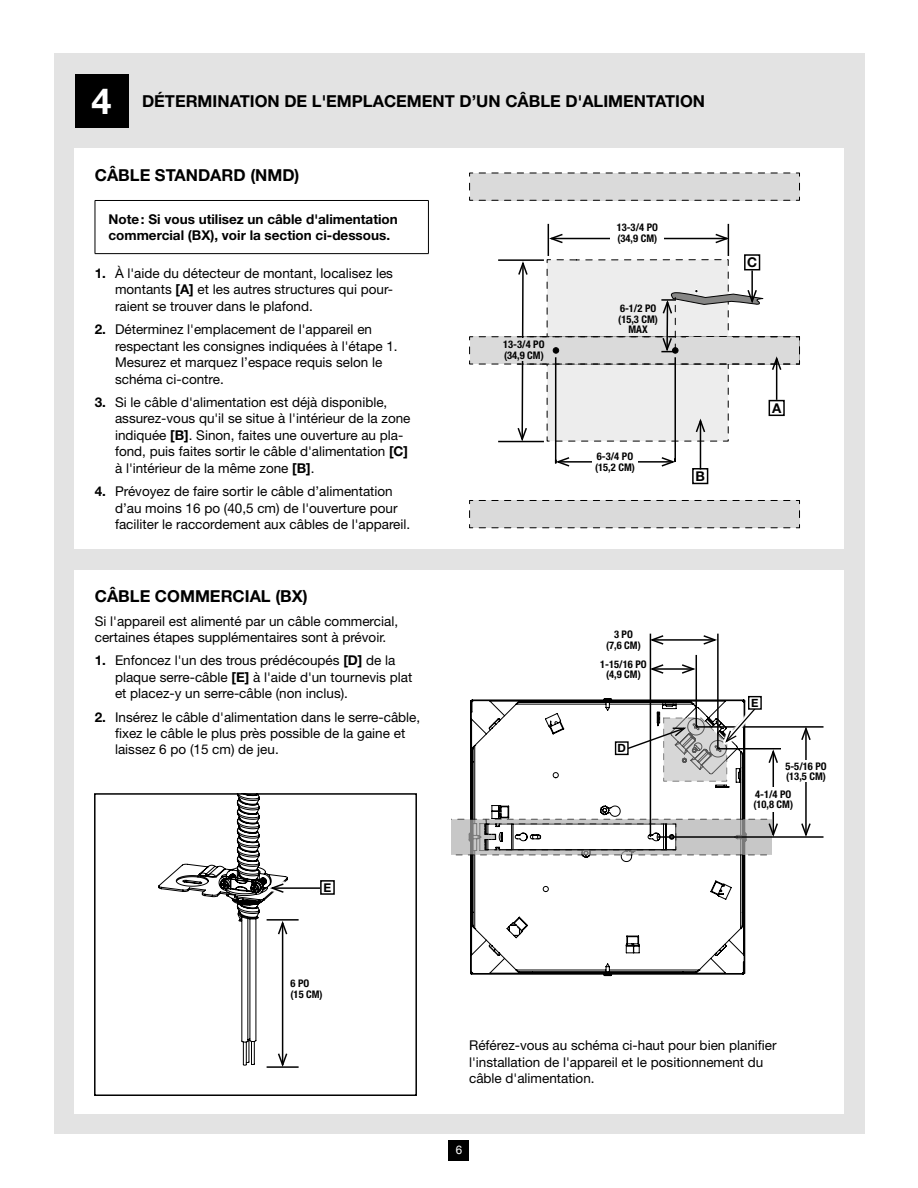
<style>
.page{position:relative;width:918px;height:1188px;background:#fff}
.page>*{position:absolute;margin:0;border:0;box-sizing:border-box;transform-origin:0 0}
.t1{font:700 16.5px "Helvetica Neue LT Std";color:#000}
.t2{font:13.5px/16.5px "Helvetica Neue LT Std";color:#000}
.t3{font:700 13.5px/16.5px "Helvetica Neue LT Std";color:#000}
.t4{font:700 12.15px "Helvetica Neue LT Std";color:#000}
.t5{font:11.7px "Arial";color:#fff}
.t6{font:700 11.4px "Helvetica Neue LT Std";color:#000}
.t7{font:700 condensed 10.5px/10.5px "Helvetica Neue LT Std";color:#000}
.s1{font-size:36px;color:#fff}
.s2{font-weight:700}
</style>
<div class="page">
<div style="left:449px;top:1140px;width:20px;height:20px;background:#000"></div>
<div style="left:54px;top:53px;width:811px;height:1081px;background:#e3e3e3"></div>
<div style="left:74px;top:149px;width:770px;height:400px;background:#fff"></div>
<div style="left:74px;top:570px;width:770px;height:544px;background:#fff"></div>
<svg style="left:470px;top:698px;width:276px;height:278px"></svg>
<hr style="left:650px;top:634px;width:1px;height:203px;background:#000">
<hr style="left:657px;top:836px;width:167px;height:2px;background:#000">
<hr style="left:773px;top:752px;width:1px;height:83px;background:#000">
<svg style="left:451px;top:819px;width:328px;height:37px"></svg>
<hr style="left:805px;top:729px;width:2px;height:106px;background:#000">
<svg style="left:800px;top:822px;width:12px;height:16px"></svg>
<hr style="left:267px;top:919px;width:32px;height:2px;background:#000">
<hr style="left:267px;top:1066px;width:32px;height:2px;background:#000">
<svg style="left:469px;top:172px;width:331px;height:29px;background:#d2d2d2"></svg>
<svg style="left:469px;top:500px;width:331px;height:29px;background:#d2d2d2"></svg>
<div style="left:744px;top:254px;width:16px;height:16px;border:2px solid #000"></div>
<div style="left:692px;top:468px;width:16px;height:16px;border:2px solid #000"></div>
<hr style="left:548px;top:224px;width:1px;height:32px;background:#000">
<hr style="left:728px;top:224px;width:1px;height:32px;background:#000">
<hr style="left:551px;top:238px;width:176px;height:1px;background:#000">
<svg style="left:549px;top:233px;width:15px;height:12px"></svg>
<svg style="left:714px;top:233px;width:16px;height:12px"></svg>
<hr style="left:674px;top:357px;width:2px;height:105px;background:#000">
<hr style="left:558px;top:461px;width:115px;height:2px;background:#000">
<svg style="left:554px;top:456px;width:17px;height:11px"></svg>
<svg style="left:660px;top:456px;width:15px;height:11px"></svg>
<hr style="left:555px;top:357px;width:1px;height:106px;background:#000">
<svg style="left:624px;top:633px;width:200px;height:148px"></svg>
<div style="left:616px;top:742px;width:12px;height:12px;background:#fff"></div>
<div style="left:615px;top:741px;width:14px;height:14px;border:1px solid #000"></div>
<hr style="left:700px;top:421px;width:1px;height:49px;background:#000">
<svg style="left:469px;top:259px;width:331px;height:185px"></svg>
<div style="left:94px;top:793px;width:323px;height:303px;border:2px solid #000"></div>
<hr style="left:272px;top:887px;width:48px;height:2px;background:#000">
<svg style="left:158px;top:794px;width:131px;height:274px"></svg>
<div style="left:320px;top:880px;width:15px;height:15px;border:2px solid #000"></div>
<div style="left:749px;top:697px;width:12px;height:12px;background:#fff"></div>
<div style="left:748px;top:696px;width:14px;height:14px;border:1px solid #000"></div>
<hr style="left:95px;top:200px;width:334px;height:1px;background:#000">
<hr style="left:95px;top:201px;width:1px;height:52px;background:#000">
<hr style="left:428px;top:201px;width:1px;height:52px;background:#000">
<hr style="left:95px;top:253px;width:334px;height:1px;background:#000">
<div style="left:75px;top:74px;width:54px;height:54px;background:#000"></div>
<div style="left:785px;top:761px;width:42px;height:21px;background:#fff"></div>
<div style="left:749px;top:787px;width:48px;height:24px;background:#fff"></div>
<div style="left:605px;top:629px;width:37px;height:21px;background:#fff"></div>
<div style="left:598px;top:659px;width:51px;height:21px;background:#fff"></div>
<div style="left:611px;top:220px;width:53px;height:26px;background:#fff"></div>
<div style="left:500px;top:339px;width:48px;height:22px;background:#dadada"></div>
<div style="left:592px;top:449px;width:46px;height:25px;background:#fff"></div>
<p class="t1" style="left:92px;top:91px;width:615px"><span class="s1">4</span> DÉTERMINATION DE L'EMPLACEMENT D’UN CÂBLE D'ALIMENTATION</p>
<p class="t1" style="left:95px;top:165px;width:206px">CÂBLE STANDARD (NMD)</p>
<p class="t3" style="left:108px;top:210px;width:291px">Note: Si vous utilisez un câble d'alimentation commercial (BX), voir la section ci-dessous.</p>
<p class="t2" style="left:115px;top:265px;width:280px;text-align:justify;text-indent:-20px"><span class="s2">1.</span> À l'aide du détecteur de montant, localisez les montants <span class="s2">[A]</span> et les autres structures qui pour&shy;raient se trouver dans le plafond.</p>
<p class="t2" style="left:115px;top:321px;width:284px;text-indent:-20px"><span class="s2">2.</span> Déterminez l'emplacement de l'appareil en respectant les consignes indiquées à l'étape 1.<br>Mesurez et marquez l’espace requis selon le schéma ci-contre.</p>
<p class="t2" style="left:115px;top:394px;width:297px;text-indent:-20px"><span class="s2">3.</span> Si le câble d'alimentation est déjà disponible, assurez-vous qu'il se situe à l'intérieur de la zone indiquée <span class="s2">[B]</span>. Sinon, faites une ouverture au pla&shy;fond, puis faites sortir le câble d'alimentation <span class="s2">[C] </span>à l'intérieur de la même zone <span class="s2">[B]</span>.</p>
<p class="t2" style="left:115px;top:483px;width:297px;text-indent:-20px"><span class="s2">4.</span> Prévoyez de faire sortir le câble d’alimentation d’au moins 16 po (40,5 cm) de l'ouverture pour faciliter le raccordement aux câbles de l'appareil.</p>
<p class="t1" style="left:95px;top:586px;width:214px">CÂBLE COMMERCIAL (BX)</p>
<p class="t2" style="left:95px;top:612px;width:305px">Si l'appareil est alimenté par un câble commercial, certaines étapes supplémentaires sont à prévoir.</p>
<p class="t2" style="left:115px;top:652px;width:299px;text-indent:-20px"><span class="s2">1.</span> Enfoncez l'un des trous prédécoupés <span class="s2">[D]</span> de la plaque serre-câble <span class="s2">[E]</span> à l'aide d'un tournevis plat et placez-y un serre-câble (non inclus).</p>
<p class="t2" style="left:115px;top:708px;width:307px;text-indent:-20px"><span class="s2">2.</span> Insérez le câble d'alimentation dans le serre-câble, fixez le câble le plus près possible de la gaine et laissez 6 po (15 cm) de jeu.</p>
<p class="t4" style="left:324px;top:880px;width:9px">E</p>
<p class="t7" style="left:291px;top:978px;width:34px">6 PO (15 CM)</p>
<p class="t7" style="left:503px;top:339px;width:43px">13-3/4 PO (34,9 CM)</p>
<p class="t7" style="left:617px;top:222px;width:43px">13-3/4 PO (34,9 CM)</p>
<p class="t7" style="left:618px;top:303px;width:41px;text-align:center">6-1/2 PO (15,3 CM)<br>MAX</p>
<p class="t7" style="left:595px;top:451px;width:41px">6-3/4 PO (15,2 CM)</p>
<p class="t3" style="left:695px;top:468px;width:11px">B</p>
<p class="t7" style="left:606px;top:629px;width:36px;text-align:center">3 PO (7,6 CM)</p>
<p class="t7" style="left:600px;top:658px;width:48px;text-align:center">1-15/16 PO (4,9 CM)</p>
<p class="t6" style="left:618px;top:741px;width:10px">D</p>
<p class="t3" style="left:747px;top:254px;width:12px">C</p>
<p class="t3" style="left:772px;top:399px;width:11px">A</p>
<p class="t6" style="left:751px;top:696px;width:9px">E</p>
<p class="t7" style="left:785px;top:761px;width:43px">5-5/16 PO (13,5 CM)</p>
<p class="t7" style="left:753px;top:788px;width:41px">4-1/4 PO (10,8 CM)</p>
<p class="t2" style="left:469px;top:1037px;width:309px">Référez-vous au schéma ci-haut pour bien planifier l'installation de l'appareil et le positionnement du câble d'alimentation.</p>
<p class="t5" style="left:456px;top:1143px;width:8px">6</p>
</div>
